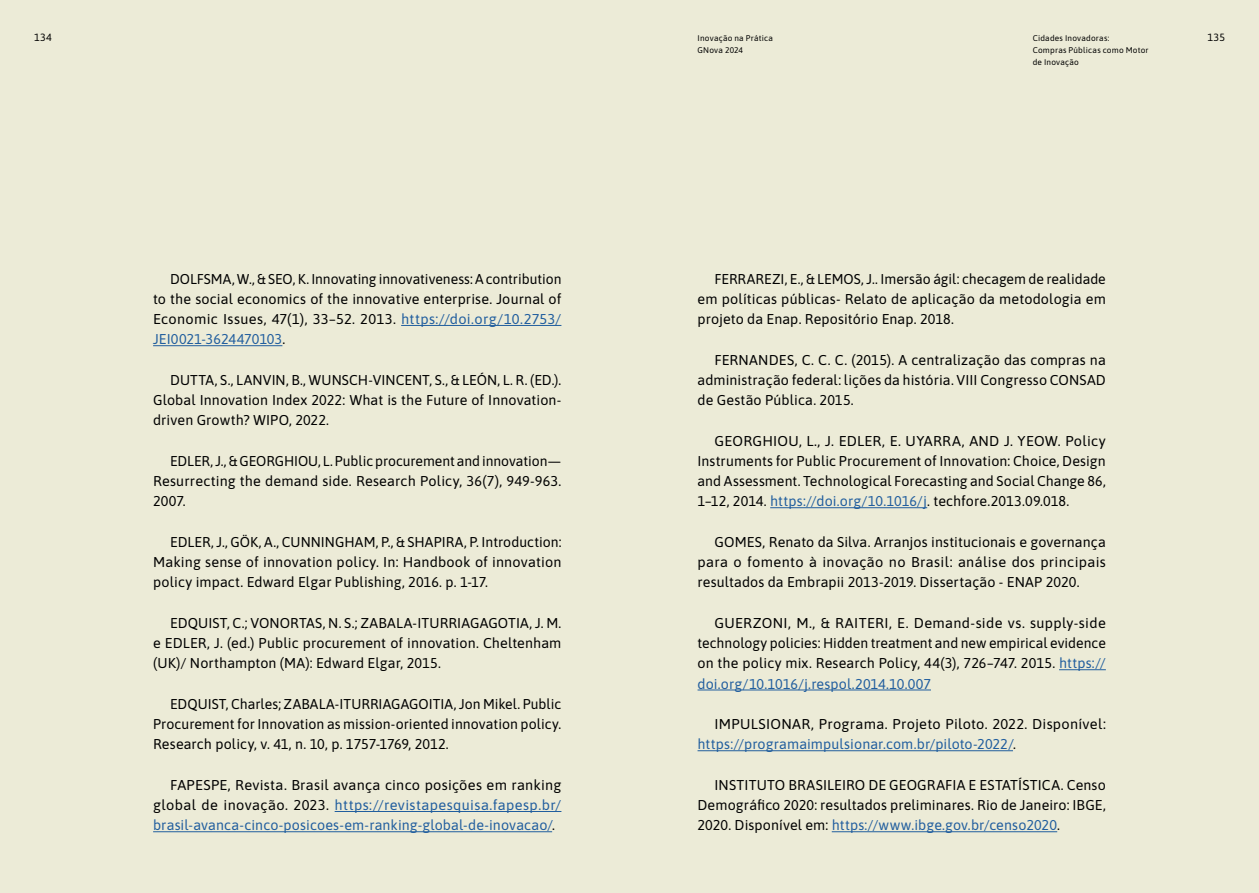
<style>
.page{position:relative;width:1259px;height:893px;background:#fff}
.page>*{position:absolute;margin:0;border:0;box-sizing:border-box;transform-origin:0 0}
.t1{font:14.25px/20.2px "Asap";letter-spacing:.01em;color:#000;text-align:justify}
.t2{font:14.25px/20.2px "Asap";letter-spacing:.01em;color:#215e9e;text-align:justify}
.t3{font:10.5px "Asap";letter-spacing:.04em;color:#000}
.t4{font:8.25px/12px "Asap";letter-spacing:.025em;color:#000}
.t5{font:700 8.25px/12px "Asap";letter-spacing:.025em;color:#000}
.s1{color:#215e9e}
.s2{color:#000}
</style>
<div class="page">
<div style="left:0;top:0;width:629px;height:893px;background:#ecebd7"></div>
<div style="left:629px;top:0;width:630px;height:893px;background:#ecebd7"></div>
<hr style="left:401px;top:325px;width:160px;height:1px;background:#215e9e">
<hr style="left:153px;top:345px;width:129px;height:1px;background:#215e9e">
<hr style="left:335px;top:811px;width:226px;height:1px;background:#215e9e">
<hr style="left:153px;top:831px;width:399px;height:1px;background:#215e9e">
<hr style="left:770px;top:507px;width:157px;height:1px;background:#215e9e">
<hr style="left:1059px;top:669px;width:47px;height:1px;background:#215e9e">
<hr style="left:697px;top:690px;width:234px;height:1px;background:#215e9e">
<hr style="left:697px;top:750px;width:316px;height:1px;background:#215e9e">
<hr style="left:831px;top:831px;width:226px;height:1px;background:#215e9e">
<p class="t3" style="left:34px;top:30px;width:19px">134</p>
<p class="t3" style="left:1207px;top:30px;width:19px">135</p>
<p class="t4" style="left:1032px;top:31px;width:78px">Cidades Inovadoras:</p>
<p class="t5" style="left:1032px;top:43px;width:117px">Compras Públicas como Motor de Inovação</p>
<p class="t4" style="left:697px;top:31px;width:77px">Inovação na Prática<br>GNova 2024</p>
<p class="t1" style="left:153px;top:268px;width:410px;text-indent:17px">DOLFSMA, W., &amp; SEO, K. Innovating innovativeness: A contribution to the social economics of the innovative enterprise. Journal of Economic Issues, 47(1), 33–52. 2013. <span class="s1">https://doi.org/10.2753/ JEI0021-3624470103</span>.</p>
<p class="t1" style="left:153px;top:369px;width:410px;text-indent:17px">DUTTA, S., LANVIN, B., WUNSCH-VINCENT, S., &amp; LEÓN, L. R. (ED.).<br>Global Innovation Index 2022: What is the Future of Innovation&shy;driven Growth? WIPO, 2022.</p>
<p class="t1" style="left:153px;top:450px;width:410px;text-indent:17px">EDLER, J., &amp; GEORGHIOU, L. Public procurement and innovation— Resurrecting the demand side. Research Policy, 36(7), 949-963.<br>2007.</p>
<p class="t1" style="left:153px;top:531px;width:410px;text-indent:17px">EDLER, J., GÖK, A., CUNNINGHAM, P., &amp; SHAPIRA, P. Introduction:<br>Making sense of innovation policy. In: Handbook of innovation policy impact. Edward Elgar Publishing, 2016. p. 1-17.</p>
<p class="t1" style="left:153px;top:612px;width:410px;text-indent:17px">EDQUIST, C.; VONORTAS, N. S.; ZABALA-ITURRIAGAGOTIA, J. M. e EDLER, J. (ed.) Public procurement of innovation. Cheltenham (UK)/ Northampton (MA): Edward Elgar, 2015.</p>
<p class="t1" style="left:153px;top:693px;width:410px;text-indent:17px">EDQUIST, Charles; ZABALA-ITURRIAGAGOITIA, Jon Mikel. Public Procurement for Innovation as mission-oriented innovation policy.<br>Research policy, v. 41, n. 10, p. 1757-1769, 2012.</p>
<p class="t2" style="left:153px;top:774px;width:410px;text-indent:17px"><span class="s2">FAPESPE, Revista. Brasil avança cinco posições em ranking global de inovação. 2023.</span> https://revistapesquisa.fapesp.br/ brasil-avanca-cinco-posicoes-em-ranking-global-de-inovacao/<span class="s2">.</span></p>
<p class="t1" style="left:697px;top:268px;width:410px;text-indent:17px">FERRAREZI, E., &amp; LEMOS, J.. Imersão ágil: checagem de realidade em políticas públicas- Relato de aplicação da metodologia em projeto da Enap. Repositório Enap. 2018.</p>
<p class="t1" style="left:697px;top:349px;width:410px;text-indent:17px">FERNANDES, C. C. C. (2015). A centralização das compras na administração federal: lições da história. VIII Congresso CONSAD de Gestão Pública. 2015.</p>
<p class="t1" style="left:697px;top:430px;width:410px;text-indent:17px">GEORGHIOU, L., J. EDLER, E. UYARRA, AND J. YEOW. Policy Instruments for Public Procurement of Innovation: Choice, Design and Assessment. Technological Forecasting and Social Change 86, 1–12, 2014. <span class="s1">https://doi.org/10.1016/j</span>. techfore.2013.09.018.</p>
<p class="t1" style="left:697px;top:531px;width:410px;text-indent:17px">GOMES, Renato da Silva. Arranjos institucionais e governança para o fomento à inovação no Brasil: análise dos principais resultados da Embrapii 2013-2019. Dissertação - ENAP 2020.</p>
<p class="t1" style="left:697px;top:612px;width:410px;text-indent:17px">GUERZONI, M., &amp; RAITERI, E. Demand-side vs. supply-side technology policies: Hidden treatment and new empirical evidence on the policy mix. Research Policy, 44(3), 726–747. 2015. <span class="s1">https:// doi.org/10.1016/j.respol.2014.10.007</span></p>
<p class="t1" style="left:697px;top:713px;width:410px;text-indent:17px">IMPULSIONAR, Programa. Projeto Piloto. 2022. Disponível: <span class="s1">https://programaimpulsionar.com.br/piloto-2022/</span>.</p>
<p class="t1" style="left:697px;top:774px;width:410px;text-indent:17px">INSTITUTO BRASILEIRO DE GEOGRAFIA E ESTATÍSTICA. Censo Demográfico 2020: resultados preliminares. Rio de Janeiro: IBGE, 2020. Disponível em: <span class="s1">https://www.ibge.gov.br/censo2020</span>.</p>
</div>
